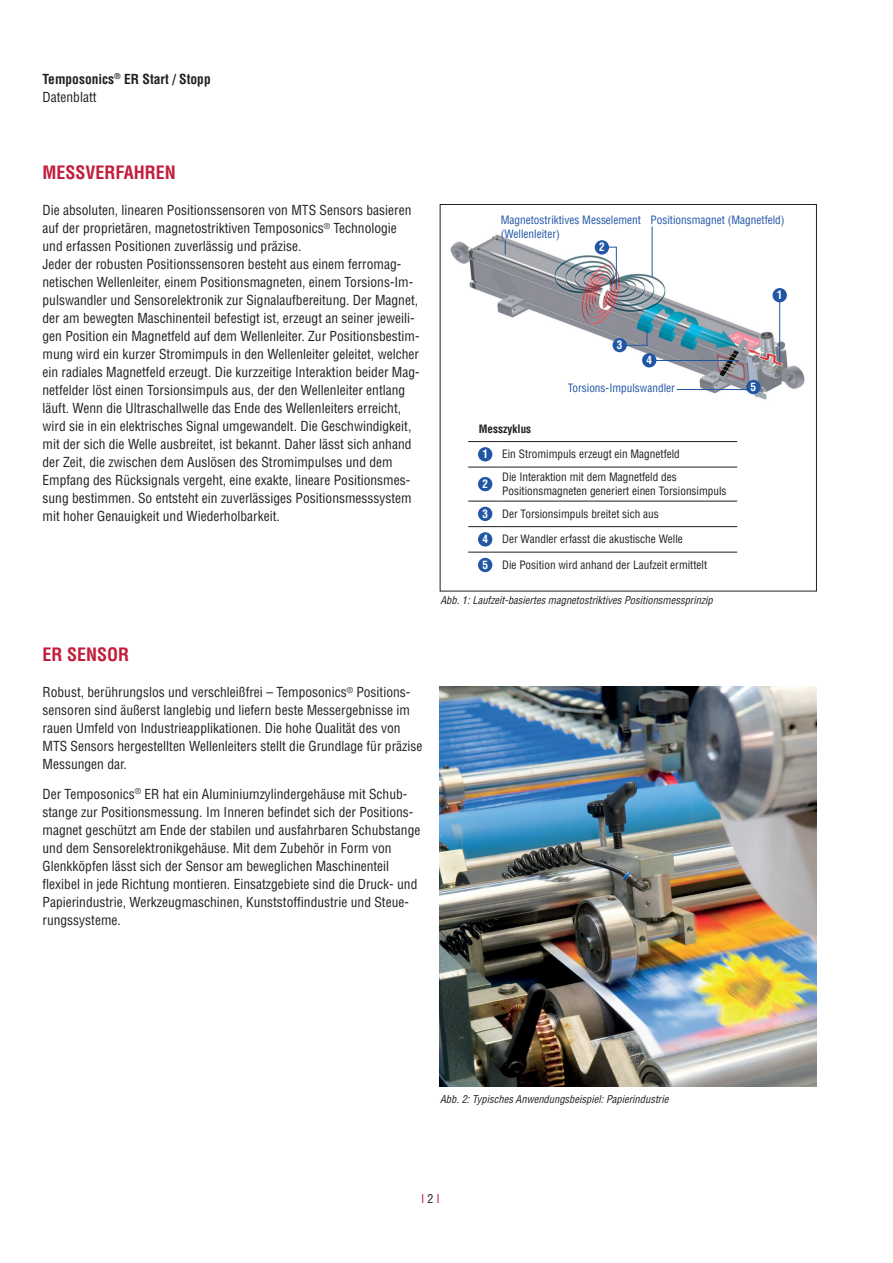
<style>
.page{position:relative;width:893px;height:1263px;background:#fff}
.page>*{position:absolute;margin:0;border:0;box-sizing:border-box;transform-origin:0 0}
.t1{font:700 condensed 18px "Helvetica LT Std";color:#c21e3c}
.t2{font:condensed 13.5px/18px "Helvetica LT Std";color:#231f20}
.t3{font:700 condensed 13.5px/18px "Helvetica LT Std";color:#231f20}
.t4{font:condensed 12px "Helvetica LT Std";color:#c21e3c}
.t5{font:condensed 11.25px/13.5px "Helvetica LT Pro";color:#231f20}
.t6{font:condensed 11.25px/13.5px "Helvetica LT Pro";color:#2155a5}
.t7{font:700 condensed 11.25px "Helvetica LT Pro";color:#fff}
.t8{font:700 condensed 11.25px "Helvetica LT Pro";color:#231f20}
.t9{font:italic condensed 10.5px "Helvetica LT Std";color:#231f20}
.s1{font-weight:400}
.s2{color:#231f20}
</style>
<div class="page">
<img style="left:450px;top:231px;width:355px;height:169px">
<div style="left:642px;top:353px;width:14px;height:14px;background:#2155a5;border-radius:50%"></div>
<div style="left:746px;top:380px;width:15px;height:14px;background:#2155a5;border-radius:50%"></div>
<svg style="left:505px;top:239px;width:1px;height:15px"></svg>
<svg style="left:623px;top:329px;width:24px;height:17px"></svg>
<hr style="left:655px;top:360px;width:84px;height:1px;background:#2155a5">
<hr style="left:652px;top:226px;width:1px;height:51px;background:#2155a5">
<hr style="left:677px;top:389px;width:72px;height:1px;background:#2155a5">
<div style="left:612px;top:338px;width:15px;height:14px;background:#2155a5;border-radius:50%"></div>
<div style="left:772px;top:288px;width:15px;height:14px;background:#2155a5;border-radius:50%"></div>
<hr style="left:468px;top:467px;width:34px;height:1px;background:#231f20">
<hr style="left:502px;top:467px;width:235px;height:1px;background:#231f20">
<hr style="left:468px;top:501px;width:34px;height:1px;background:#231f20">
<hr style="left:502px;top:501px;width:235px;height:1px;background:#231f20">
<hr style="left:468px;top:526px;width:34px;height:1px;background:#231f20">
<hr style="left:502px;top:526px;width:235px;height:1px;background:#231f20">
<hr style="left:468px;top:441px;width:34px;height:1px;background:#231f20">
<hr style="left:502px;top:441px;width:235px;height:1px;background:#231f20">
<hr style="left:468px;top:552px;width:34px;height:1px;background:#231f20">
<hr style="left:502px;top:552px;width:235px;height:1px;background:#231f20">
<div style="left:478px;top:447px;width:14px;height:14px;background:#2155a5;border-radius:50%"></div>
<div style="left:478px;top:477px;width:14px;height:14px;background:#2155a5;border-radius:50%"></div>
<div style="left:478px;top:507px;width:14px;height:14px;background:#2155a5;border-radius:50%"></div>
<div style="left:478px;top:532px;width:14px;height:14px;background:#2155a5;border-radius:50%"></div>
<div style="left:478px;top:558px;width:14px;height:14px;background:#2155a5;border-radius:50%"></div>
<div style="left:595px;top:240px;width:14px;height:15px;background:#2155a5;border-radius:50%"></div>
<svg style="left:608px;top:247px;width:9px;height:43px"></svg>
<hr style="left:779px;top:301px;width:1px;height:62px;background:#2155a5">
<div style="left:440px;top:204px;width:377px;height:387px;border:1px solid #231f20"></div>
<img style="left:440px;top:687px;width:376px;height:400px">
<p class="t3" style="left:43px;top:70px;width:170px">Temposonics<sup>®</sup> ER Start / Stopp<br><span class="s1">Datenblatt</span></p>
<h1 class="t1" style="left:43px;top:162px;width:135px">MESSVERFAHREN</h1>
<p class="t2" style="left:43px;top:201px;width:379px">Die absoluten, linearen Positionssensoren von MTS Sensors basieren auf der proprietären, magnetostriktiven Temposonics<sup>®</sup> Technologie und erfassen Positionen zuverlässig und präzise.<br>Jeder der robusten Positionssensoren besteht aus einem ferromag&shy;netischen Wellenleiter, einem Positionsmagneten, einem Torsions-Im&shy;pulswandler und Sensorelektronik zur Signalaufbereitung. Der Magnet, der am bewegten Maschinenteil befestigt ist, erzeugt an seiner jeweili&shy;gen Position ein Magnetfeld auf dem Wellenleiter. Zur Positionsbestim&shy;mung wird ein kurzer Stromimpuls in den Wellenleiter geleitet, welcher ein radiales Magnetfeld erzeugt. Die kurzzeitige Interaktion beider Mag&shy;netfelder löst einen Torsionsimpuls aus, der den Wellenleiter entlang läuft. Wenn die Ultraschallwelle das Ende des Wellenleiters erreicht, wird sie in ein elektrisches Signal umgewandelt. Die Geschwindigkeit, mit der sich die Welle ausbreitet, ist bekannt. Daher lässt sich anhand der Zeit, die zwischen dem Auslösen des Stromimpulses und dem Empfang des Rücksignals vergeht, eine exakte, lineare Positionsmes&shy;sung bestimmen. So entsteht ein zuverlässiges Positionsmesssystem mit hoher Genauigkeit und Wiederholbarkeit.</p>
<h1 class="t1" style="left:43px;top:644px;width:88px">ER SENSOR</h1>
<p class="t2" style="left:43px;top:683px;width:381px">Robust, berührungslos und verschleißfrei – Temposonics<sup>®</sup> Positions&shy;sensoren sind äußerst langlebig und liefern beste Messergebnisse im rauen Umfeld von Industrieapplikationen. Die hohe Qualität des von MTS Sensors hergestellten Wellenleiters stellt die Grundlage für präzise Messungen dar.</p>
<p class="t2" style="left:43px;top:785px;width:379px">Der Temposonics<sup>®</sup> ER hat ein Aluminiumzylindergehäuse mit Schub&shy;stange zur Positionsmessung. Im Inneren befindet sich der Positions&shy;magnet geschützt am Ende der stabilen und ausfahrbaren Schubstange und dem Sensorelektronikgehäuse. Mit dem Zubehör in Form von Glenkköpfen lässt sich der Sensor am beweglichen Maschinenteil flexibel in jede Richtung montieren. Einsatzgebiete sind die Druck- und Papierindustrie, Werkzeugmaschinen, Kunststoffindustrie und Steue&shy;rungssysteme.</p>
<p class="t6" style="left:501px;top:213px;width:142px">Magnetostriktives Messelement (Wellenleiter)</p>
<p class="t6" style="left:651px;top:213px;width:136px">Positionsmagnet (Magnetfeld)</p>
<p class="t7" style="left:599px;top:240px;width:7px">2</p>
<p class="t7" style="left:617px;top:337px;width:7px">3</p>
<p class="t7" style="left:646px;top:353px;width:7px">4</p>
<p class="t6" style="left:568px;top:381px;width:109px">Torsions-Impulswandler</p>
<p class="t8" style="left:479px;top:421px;width:54px">Messzyklus</p>
<p class="t7" style="left:482px;top:447px;width:7px">1</p>
<p class="t5" style="left:502px;top:447px;width:179px">Ein Stromimpuls erzeugt ein Magnetfeld</p>
<p class="t7" style="left:482px;top:476px;width:7px">2</p>
<p class="t5" style="left:502px;top:470px;width:226px">Die Interaktion mit dem Magnetfeld des<br>Positionsmagneten generiert einen Torsionsimpuls</p>
<p class="t7" style="left:482px;top:506px;width:7px">3</p>
<p class="t5" style="left:502px;top:507px;width:158px">Der Torsionsimpuls breitet sich aus</p>
<p class="t7" style="left:482px;top:532px;width:7px">4</p>
<p class="t5" style="left:502px;top:532px;width:182px">Der Wandler erfasst die akustische Welle</p>
<p class="t7" style="left:482px;top:557px;width:7px">5</p>
<p class="t5" style="left:502px;top:558px;width:206px">Die Position wird anhand der Laufzeit ermittelt</p>
<p class="t9" style="left:440px;top:594px;width:274px">Abb. 1: Laufzeit-basiertes magnetostriktives Positionsmessprinzip</p>
<p class="t7" style="left:777px;top:288px;width:7px">1</p>
<p class="t7" style="left:751px;top:379px;width:7px">5</p>
<p class="t9" style="left:440px;top:1093px;width:230px">Abb. 2: Typisches Anwendungsbeispiel: Papierindustrie</p>
<p class="t4" style="left:421px;top:1190px;width:20px">I <span class="s2">2</span> I</p>
</div>
